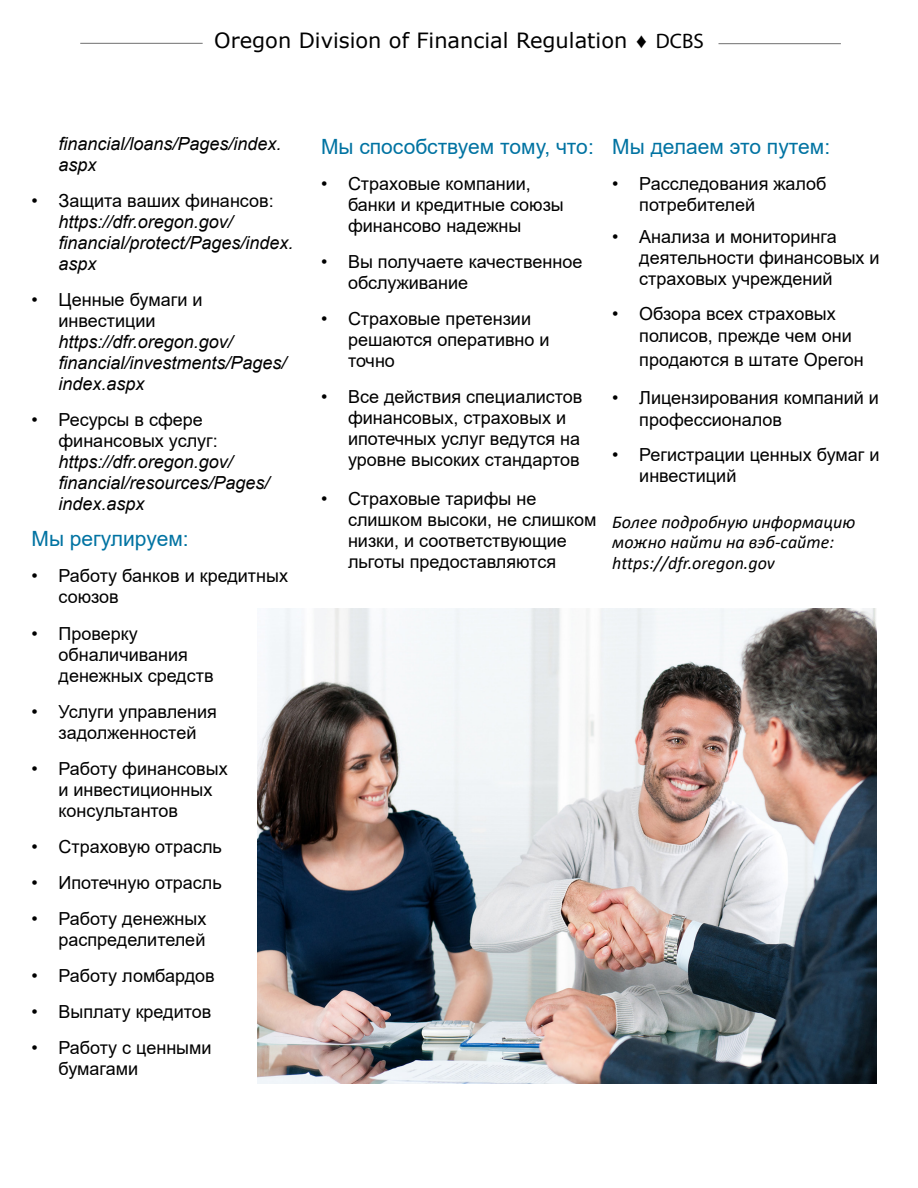
<style>
.page{position:relative;width:918px;height:1188px;background:#fff}
.page>*{position:absolute;margin:0;border:0;box-sizing:border-box;transform-origin:0 0}
.t1{font:21px "Arial";color:#0073a2}
.t2{font:21px "Verdana";color:#000}
.t3{font:18px/21px "Arial";color:#000}
.t4{font:italic 18px/21px "Arial";color:#000}
.t5{font:italic 18px/20.2px "Calibri";color:#000}
.s1{font-family:"Arial";font-weight:700;font-style:italic}
.s2{font-family:"Myriad Pro"}
</style>
<div class="page">
<hr style="left:80px;top:43px;width:123px;height:1px;background:#000">
<hr style="left:718px;top:43px;width:123px;height:1px;background:#000">
<img style="left:257px;top:608px;width:620px;height:476px">
<p class="t2" style="left:214px;top:26px;width:491px">Oregon Division of Financial Regulation <span class="s1">♦</span> <span class="s2">DCBS</span></p>
<p class="t4" style="left:59px;top:133px;width:225px">financial/loans/Pages/index. aspx</p>
<p class="t3" style="left:32px;top:190px;width:244px">• Защита ваших финансов:</p>
<p class="t4" style="left:59px;top:211px;width:237px">https://dfr.oregon.gov/ financial/protect/Pages/index. aspx</p>
<p class="t3" style="left:59px;top:289px;width:145px;text-indent:-27px">• Ценные бумаги и инвестиции</p>
<p class="t4" style="left:59px;top:331px;width:230px">https://dfr.oregon.gov/ financial/investments/Pages/ index.aspx</p>
<p class="t3" style="left:59px;top:409px;width:161px;text-indent:-27px">• Ресурсы в сфере финансовых услуг:</p>
<p class="t4" style="left:59px;top:451px;width:213px">https://dfr.oregon.gov/ financial/resources/Pages/ index.aspx</p>
<p class="t1" style="left:32px;top:524px;width:159px">Мы регулируем:</p>
<p class="t3" style="left:59px;top:565px;width:231px;text-indent:-27px">• Работу банков и кредитных союзов</p>
<p class="t3" style="left:59px;top:623px;width:157px;text-indent:-27px">• Проверку обналичивания денежных средств</p>
<p class="t3" style="left:32px;top:701px;width:187px;text-align:center">• Услуги управления задолженностей</p>
<p class="t3" style="left:59px;top:758px;width:171px;text-indent:-27px">• Работу финансовых и инвестиционных консультантов</p>
<p class="t3" style="left:32px;top:836px;width:192px">• Страховую отрасль</p>
<p class="t3" style="left:32px;top:872px;width:192px">• Ипотечную отрасль</p>
<p class="t3" style="left:32px;top:908px;width:176px;text-align:right">• Работу денежных распределителей</p>
<p class="t3" style="left:32px;top:966px;width:185px">• Работу ломбардов</p>
<p class="t3" style="left:32px;top:1002px;width:181px">• Выплату кредитов</p>
<p class="t3" style="left:59px;top:1038px;width:155px;text-indent:-27px">• Работу с ценными бумагами</p>
<p class="t1" style="left:321px;top:132px;width:274px">Мы способствуем тому, что:</p>
<p class="t3" style="left:348px;top:173px;width:217px;text-indent:-27px">• Страховые компании, банки и кредитные союзы финансово надежны</p>
<p class="t3" style="left:348px;top:251px;width:236px;text-indent:-27px">• Вы получаете качественное обслуживание</p>
<p class="t3" style="left:348px;top:308px;width:203px;text-indent:-27px">• Страховые претензии решаются оперативно и точно</p>
<p class="t3" style="left:348px;top:386px;width:236px;text-indent:-27px">• Все действия специалистов финансовых, страховых и ипотечных услуг ведутся на уровне высоких стандартов</p>
<p class="t3" style="left:348px;top:488px;width:250px;text-indent:-27px">• Страховые тарифы не слишком высоки, не слишком низки, и соответствующие льготы предоставляются</p>
<p class="t1" style="left:612px;top:133px;width:219px">Мы делаем это путем:</p>
<p class="t3" style="left:639px;top:174px;width:189px;text-indent:-27px">• Расследования жалоб потребителей</p>
<p class="t3" style="left:639px;top:226px;width:242px;text-indent:-27px">• Анализа и мониторинга деятельности финансовых и страховых учреждений</p>
<p class="t3" style="left:639px;top:301px;width:226px;line-height:23.2px;text-indent:-27px">• Обзора всех страховых полисов, прежде чем они продаются в штате Орегон</p>
<p class="t3" style="left:639px;top:386px;width:241px;line-height:22.5px;text-indent:-27px">• Лицензирования компаний и профессионалов</p>
<p class="t3" style="left:639px;top:444px;width:242px;text-indent:-27px">• Регистрации ценных бумаг и инвестиций</p>
<p class="t5" style="left:612px;top:511px;width:245px">Более подробную информацию можно найти на вэб-сайте: https://dfr.oregon.gov</p>
</div>
